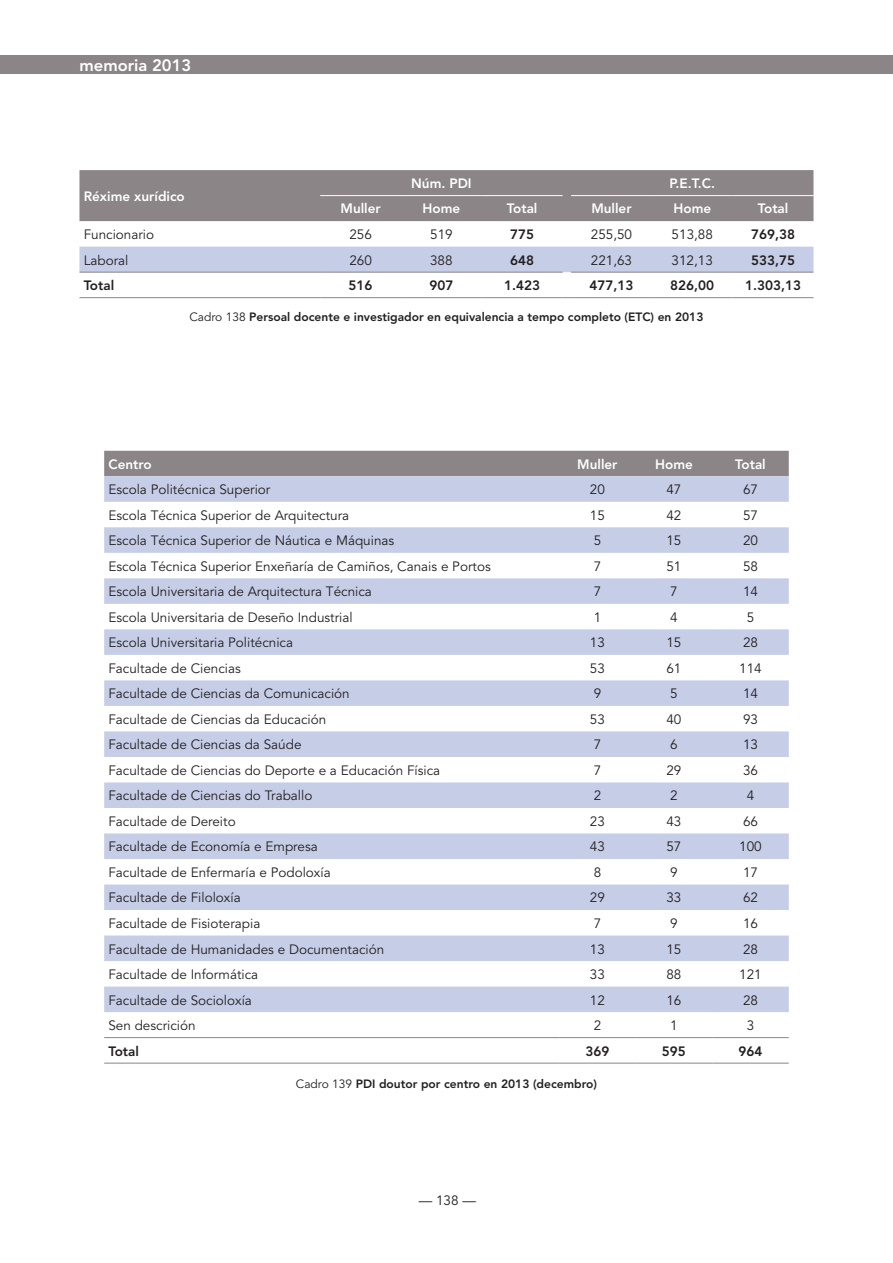
<style>
.page{position:relative;width:893px;height:1263px;background:#fff}
.page>*{position:absolute;margin:0;border:0;box-sizing:border-box;transform-origin:0 0}
.t1{font:800 16.5px "Avenir LT Std";color:#fff}
.t2{font:13.5px "Avenir";color:#231f20}
.t3{font:800 13.5px "Avenir LT Std";color:#fff}
.t4{font:800 13.5px "Avenir";color:#231f20}
.t5{font:800 12px "Avenir LT Std";color:#231f20}
.s1{font-family:"Avenir";font-weight:400}
</style>
<div class="page">
<div style="left:0;top:55px;width:893px;height:19px;background:#8b8588"></div>
<div style="left:104px;top:451px;width:685px;height:25px;background:#8b8588"></div>
<svg style="left:104px;top:476px;width:685px;height:536px;fill:#c7cde7"></svg>
<hr style="left:104px;top:1037px;width:455px;height:1px;background:#8b8588">
<hr style="left:104px;top:1063px;width:455px;height:1px;background:#8b8588">
<hr style="left:559px;top:1037px;width:77px;height:1px;background:#8b8588">
<hr style="left:559px;top:1063px;width:77px;height:1px;background:#8b8588">
<hr style="left:636px;top:1037px;width:76px;height:1px;background:#8b8588">
<hr style="left:636px;top:1063px;width:76px;height:1px;background:#8b8588">
<hr style="left:712px;top:1037px;width:77px;height:1px;background:#8b8588">
<hr style="left:712px;top:1063px;width:77px;height:1px;background:#8b8588">
<div style="left:79px;top:170px;width:734px;height:51px;background:#8b8588"></div>
<div style="left:79px;top:247px;width:734px;height:25px;background:#c6cde7"></div>
<hr style="left:79px;top:272px;width:241px;height:1px;background:#8b8588">
<hr style="left:79px;top:297px;width:241px;height:1px;background:#8b8588">
<hr style="left:320px;top:272px;width:81px;height:1px;background:#8b8588">
<hr style="left:401px;top:272px;width:81px;height:1px;background:#8b8588">
<hr style="left:320px;top:297px;width:81px;height:1px;background:#8b8588">
<hr style="left:401px;top:297px;width:81px;height:1px;background:#8b8588">
<hr style="left:482px;top:272px;width:81px;height:1px;background:#8b8588">
<hr style="left:482px;top:297px;width:81px;height:1px;background:#8b8588">
<hr style="left:571px;top:272px;width:81px;height:1px;background:#8b8588">
<hr style="left:652px;top:272px;width:81px;height:1px;background:#8b8588">
<hr style="left:733px;top:272px;width:80px;height:1px;background:#8b8588">
<hr style="left:571px;top:297px;width:81px;height:1px;background:#8b8588">
<hr style="left:652px;top:297px;width:81px;height:1px;background:#8b8588">
<hr style="left:733px;top:297px;width:80px;height:1px;background:#8b8588">
<hr style="left:320px;top:195px;width:81px;height:1px;background:#fff">
<hr style="left:401px;top:195px;width:81px;height:1px;background:#fff">
<hr style="left:482px;top:195px;width:81px;height:1px;background:#fff">
<hr style="left:571px;top:195px;width:81px;height:1px;background:#fff">
<hr style="left:652px;top:195px;width:81px;height:1px;background:#fff">
<hr style="left:733px;top:195px;width:80px;height:1px;background:#fff">
<p class="t1" style="left:80px;top:55px;width:113px">memoria 2013</p>
<p class="t3" style="left:84px;top:188px;width:103px">Réxime xurídico</p>
<p class="t3" style="left:411px;top:175px;width:62px">Núm. PDI</p>
<p class="t3" style="left:669px;top:175px;width:47px">P.E.T.C.</p>
<p class="t3" style="left:340px;top:201px;width:42px">Muller</p>
<p class="t3" style="left:423px;top:201px;width:39px">Home</p>
<p class="t3" style="left:507px;top:201px;width:32px">Total</p>
<p class="t3" style="left:591px;top:201px;width:42px">Muller</p>
<p class="t3" style="left:673px;top:201px;width:39px">Home</p>
<p class="t3" style="left:758px;top:201px;width:32px">Total</p>
<p class="t2" style="left:84px;top:227px;width:72px">Funcionario</p>
<p class="t2" style="left:349px;top:227px;width:24px">256</p>
<p class="t2" style="left:430px;top:227px;width:24px">519</p>
<p class="t4" style="left:510px;top:226px;width:25px">775</p>
<p class="t2" style="left:591px;top:227px;width:43px">255,50</p>
<p class="t2" style="left:672px;top:227px;width:43px">513,88</p>
<p class="t4" style="left:751px;top:226px;width:45px">769,38</p>
<p class="t2" style="left:84px;top:252px;width:46px">Laboral</p>
<p class="t2" style="left:349px;top:252px;width:24px">260</p>
<p class="t2" style="left:430px;top:252px;width:24px">388</p>
<p class="t4" style="left:510px;top:252px;width:25px">648</p>
<p class="t2" style="left:591px;top:252px;width:43px">221,63</p>
<p class="t2" style="left:672px;top:252px;width:43px">312,13</p>
<p class="t4" style="left:751px;top:252px;width:45px">533,75</p>
<p class="t4" style="left:84px;top:277px;width:32px">Total</p>
<p class="t4" style="left:349px;top:277px;width:25px">516</p>
<p class="t4" style="left:429px;top:277px;width:25px">907</p>
<p class="t4" style="left:504px;top:277px;width:37px">1.423</p>
<p class="t4" style="left:589px;top:277px;width:45px">477,13</p>
<p class="t4" style="left:670px;top:277px;width:45px">826,00</p>
<p class="t4" style="left:745px;top:277px;width:57px">1.303,13</p>
<p class="t5" style="left:189px;top:309px;width:515px"><span class="s1">Cadro 138</span> Persoal docente e investigador en equivalencia a tempo completo (ETC) en 2013</p>
<p class="t3" style="left:108px;top:456px;width:45px">Centro</p>
<p class="t3" style="left:577px;top:456px;width:42px">Muller</p>
<p class="t3" style="left:655px;top:456px;width:39px">Home</p>
<p class="t3" style="left:735px;top:456px;width:32px">Total</p>
<p class="t2" style="left:108px;top:482px;width:163px">Escola Politécnica Superior</p>
<p class="t2" style="left:590px;top:482px;width:17px">20</p>
<p class="t2" style="left:666px;top:482px;width:17px">47</p>
<p class="t2" style="left:743px;top:482px;width:17px">67</p>
<p class="t2" style="left:108px;top:507px;width:242px">Escola Técnica Superior de Arquitectura</p>
<p class="t2" style="left:590px;top:507px;width:17px">15</p>
<p class="t2" style="left:666px;top:507px;width:17px">42</p>
<p class="t2" style="left:743px;top:507px;width:17px">57</p>
<p class="t2" style="left:108px;top:533px;width:287px">Escola Técnica Superior de Náutica e Máquinas</p>
<p class="t2" style="left:594px;top:533px;width:9px">5</p>
<p class="t2" style="left:666px;top:533px;width:17px">15</p>
<p class="t2" style="left:743px;top:533px;width:17px">20</p>
<p class="t2" style="left:108px;top:558px;width:384px">Escola Técnica Superior Enxeñaría de Camiños, Canais e Portos</p>
<p class="t2" style="left:594px;top:558px;width:9px">7</p>
<p class="t2" style="left:666px;top:558px;width:17px">51</p>
<p class="t2" style="left:743px;top:558px;width:17px">58</p>
<p class="t2" style="left:108px;top:584px;width:265px">Escola Universitaria de Arquitectura Técnica</p>
<p class="t2" style="left:594px;top:584px;width:9px">7</p>
<p class="t2" style="left:670px;top:584px;width:9px">7</p>
<p class="t2" style="left:743px;top:584px;width:17px">14</p>
<p class="t2" style="left:108px;top:609px;width:246px">Escola Universitaria de Deseño Industrial</p>
<p class="t2" style="left:594px;top:609px;width:9px">1</p>
<p class="t2" style="left:670px;top:609px;width:9px">4</p>
<p class="t2" style="left:747px;top:609px;width:9px">5</p>
<p class="t2" style="left:108px;top:635px;width:186px">Escola Universitaria Politécnica</p>
<p class="t2" style="left:590px;top:635px;width:17px">13</p>
<p class="t2" style="left:666px;top:635px;width:17px">15</p>
<p class="t2" style="left:743px;top:635px;width:17px">28</p>
<p class="t2" style="left:108px;top:660px;width:134px">Facultade de Ciencias</p>
<p class="t2" style="left:590px;top:660px;width:17px">53</p>
<p class="t2" style="left:666px;top:660px;width:17px">61</p>
<p class="t2" style="left:739px;top:660px;width:24px">114</p>
<p class="t2" style="left:108px;top:686px;width:243px">Facultade de Ciencias da Comunicación</p>
<p class="t2" style="left:594px;top:686px;width:9px">9</p>
<p class="t2" style="left:670px;top:686px;width:9px">5</p>
<p class="t2" style="left:743px;top:686px;width:17px">14</p>
<p class="t2" style="left:108px;top:711px;width:219px">Facultade de Ciencias da Educación</p>
<p class="t2" style="left:590px;top:711px;width:17px">53</p>
<p class="t2" style="left:666px;top:711px;width:17px">40</p>
<p class="t2" style="left:743px;top:711px;width:17px">93</p>
<p class="t2" style="left:108px;top:737px;width:195px">Facultade de Ciencias da Saúde</p>
<p class="t2" style="left:594px;top:737px;width:9px">7</p>
<p class="t2" style="left:670px;top:737px;width:9px">6</p>
<p class="t2" style="left:743px;top:737px;width:17px">13</p>
<p class="t2" style="left:108px;top:762px;width:333px">Facultade de Ciencias do Deporte e a Educación Física</p>
<p class="t2" style="left:594px;top:762px;width:9px">7</p>
<p class="t2" style="left:666px;top:762px;width:17px">29</p>
<p class="t2" style="left:743px;top:762px;width:17px">36</p>
<p class="t2" style="left:108px;top:788px;width:206px">Facultade de Ciencias do Traballo</p>
<p class="t2" style="left:594px;top:788px;width:9px">2</p>
<p class="t2" style="left:670px;top:788px;width:9px">2</p>
<p class="t2" style="left:747px;top:788px;width:9px">4</p>
<p class="t2" style="left:108px;top:813px;width:129px">Facultade de Dereito</p>
<p class="t2" style="left:590px;top:813px;width:17px">23</p>
<p class="t2" style="left:666px;top:813px;width:17px">43</p>
<p class="t2" style="left:743px;top:813px;width:17px">66</p>
<p class="t2" style="left:108px;top:839px;width:211px">Facultade de Economía e Empresa</p>
<p class="t2" style="left:590px;top:839px;width:17px">43</p>
<p class="t2" style="left:666px;top:839px;width:17px">57</p>
<p class="t2" style="left:739px;top:839px;width:24px">100</p>
<p class="t2" style="left:108px;top:864px;width:224px">Facultade de Enfermaría e Podoloxía</p>
<p class="t2" style="left:594px;top:864px;width:9px">8</p>
<p class="t2" style="left:670px;top:864px;width:9px">9</p>
<p class="t2" style="left:743px;top:864px;width:17px">17</p>
<p class="t2" style="left:108px;top:890px;width:134px">Facultade de Filoloxía</p>
<p class="t2" style="left:590px;top:890px;width:17px">29</p>
<p class="t2" style="left:666px;top:890px;width:17px">33</p>
<p class="t2" style="left:743px;top:890px;width:17px">62</p>
<p class="t2" style="left:108px;top:915px;width:153px">Facultade de Fisioterapia</p>
<p class="t2" style="left:594px;top:915px;width:9px">7</p>
<p class="t2" style="left:670px;top:915px;width:9px">9</p>
<p class="t2" style="left:743px;top:915px;width:17px">16</p>
<p class="t2" style="left:108px;top:941px;width:277px">Facultade de Humanidades e Documentación</p>
<p class="t2" style="left:590px;top:941px;width:17px">13</p>
<p class="t2" style="left:666px;top:941px;width:17px">15</p>
<p class="t2" style="left:743px;top:941px;width:17px">28</p>
<p class="t2" style="left:108px;top:966px;width:151px">Facultade de Informática</p>
<p class="t2" style="left:590px;top:966px;width:17px">33</p>
<p class="t2" style="left:666px;top:966px;width:17px">88</p>
<p class="t2" style="left:739px;top:966px;width:24px">121</p>
<p class="t2" style="left:108px;top:992px;width:145px">Facultade de Socioloxía</p>
<p class="t2" style="left:590px;top:992px;width:17px">12</p>
<p class="t2" style="left:666px;top:992px;width:17px">16</p>
<p class="t2" style="left:743px;top:992px;width:17px">28</p>
<p class="t2" style="left:108px;top:1018px;width:89px">Sen descrición</p>
<p class="t2" style="left:594px;top:1018px;width:9px">2</p>
<p class="t2" style="left:670px;top:1018px;width:9px">1</p>
<p class="t2" style="left:747px;top:1018px;width:9px">3</p>
<p class="t4" style="left:108px;top:1043px;width:32px">Total</p>
<p class="t4" style="left:585px;top:1043px;width:25px">369</p>
<p class="t4" style="left:662px;top:1043px;width:25px">595</p>
<p class="t4" style="left:738px;top:1043px;width:25px">964</p>
<p class="t5" style="left:296px;top:1077px;width:303px"><span class="s1">Cadro 139</span> PDI doutor por centro en 2013 (decembro)</p>
<p class="t2" style="left:419px;top:1193px;width:59px">— 138 —</p>
</div>
